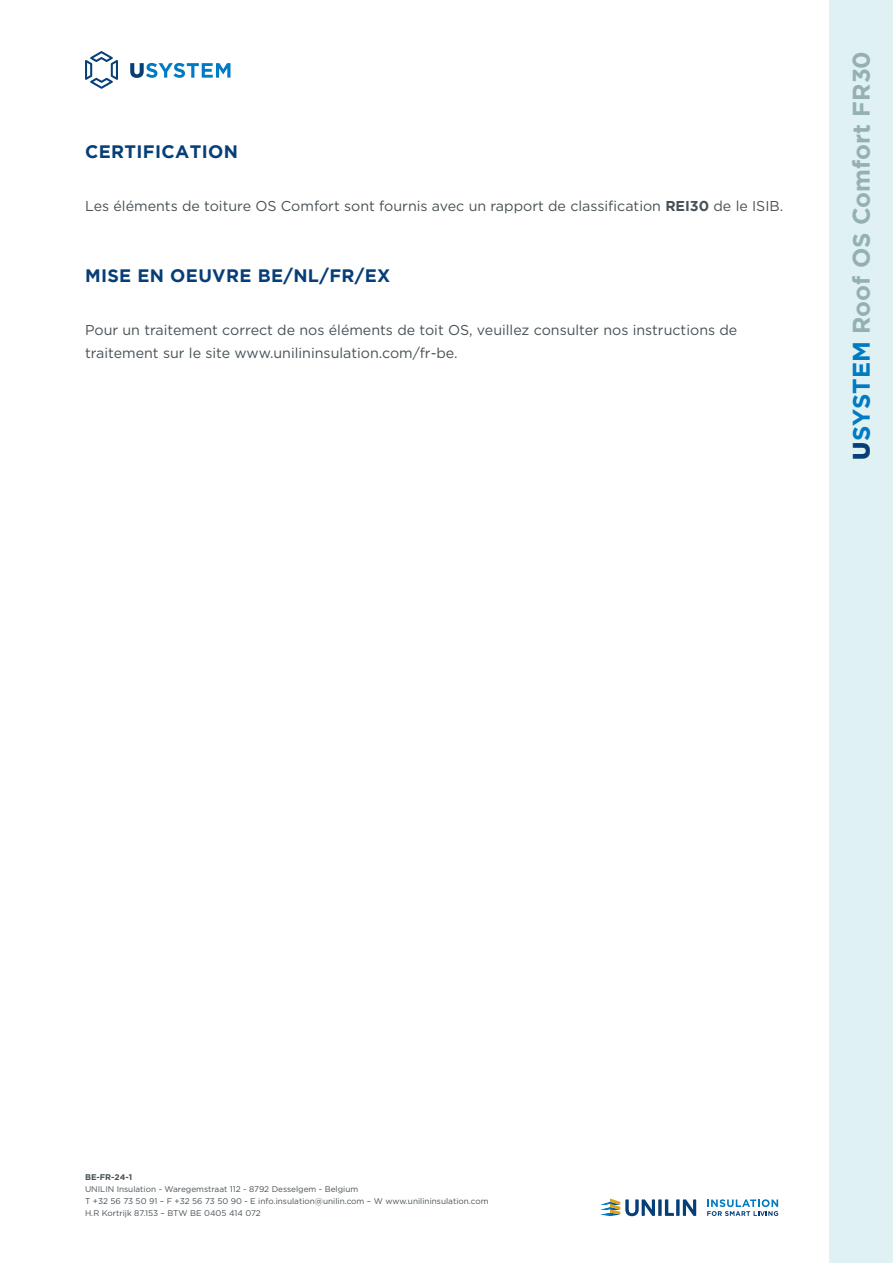
<style>
.page{position:relative;width:893px;height:1263px;background:#fff}
.page>*{position:absolute;margin:0;border:0;box-sizing:border-box;transform-origin:0 0}
.t1{font:700 24px "Gotham";color:#95b0b3}
.t2{font:700 18px "Gotham";letter-spacing:.02em;color:#063e77}
.t3{font:14.25px/22.5px "Gotham";color:#485156}
.t4{font:8.25px/12px "Gotham";color:#485156}
.t5{font:700 8.25px "Gotham";color:#485156}
.s1{font-weight:700}
.s2{font-weight:900;color:#063e77}
.s3{color:#007ac3}
</style>
<div class="page">
<div style="left:829px;top:0;width:64px;height:1263px;background:#e0f1f3"></div>
<svg style="left:600px;top:1198px;width:96px;height:18px"></svg>
<svg style="left:707px;top:1199px;width:71px;height:17px"></svg>
<svg style="left:130px;top:63px;width:100px;height:15px"></svg>
<svg style="left:85px;top:51px;width:33px;height:38px"></svg>
<p class="t2" style="left:85px;top:141px;width:154px">CERTIFICATION</p>
<p class="t3" style="left:85px;top:195px;width:700px">Les éléments de toiture OS Comfort sont fournis avec un rapport de classification <span class="s1">REI30</span> de le ISIB.</p>
<p class="t2" style="left:85px;top:265px;width:307px">MISE EN OEUVRE BE/NL/FR/EX</p>
<p class="t3" style="left:85px;top:319px;width:654px">Pour un traitement correct de nos éléments de toit OS, veuillez consulter nos instructions de traitement sur le site www.unilininsulation.com/fr-be.</p>
<h1 class="t1" style="left:847px;top:460px;width:410px;rotate:-90deg"><span class="s2">U</span><span class="s3">SYSTEM</span> Roof OS Comfort FR30</h1>
<p class="t5" style="left:85px;top:1172px;width:49px">BE-FR-24-1</p>
<p class="t4" style="left:85px;top:1183px;width:405px">UNILIN Insulation - Waregemstraat 112 - 8792 Desselgem - Belgium<br>T +32 56 73 50 91 – F +32 56 73 50 90 - E info.insulation@unilin.com – W www.unilininsulation.com<br>H.R Kortrijk 87.153 – BTW BE 0405 414 072</p>
</div>
